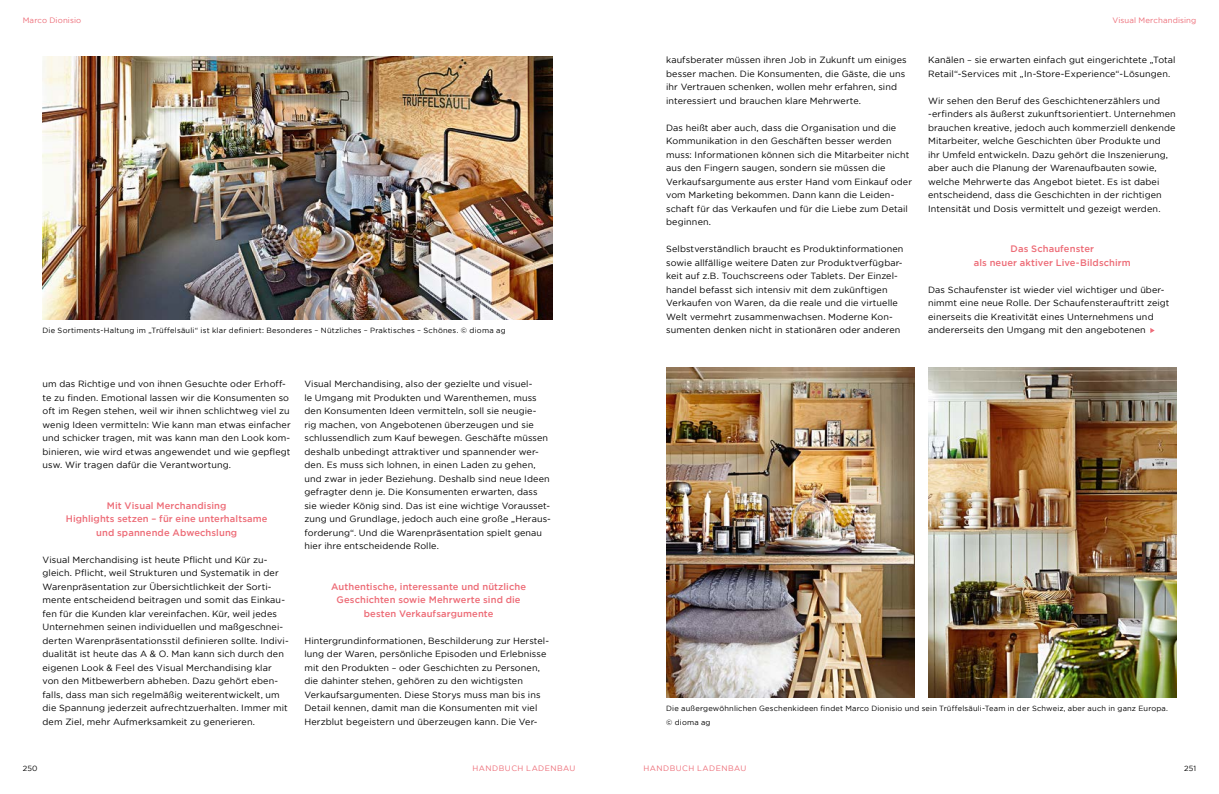
<style>
.page{position:relative;width:1219px;height:794px;background:#fff}
.page>*{position:absolute;margin:0;border:0;box-sizing:border-box;transform-origin:0 0}
.t1{font:500 9.4px/13.5px "Gotham";letter-spacing:.01em;color:#ed6c77;text-align:center}
.t2{font:9px/13.5px "Gotham";letter-spacing:.01em;color:#000}
.t3{font:7.8px "Gotham";letter-spacing:.06em;color:#ed6c77}
.t4{font:7.8px "Gotham";letter-spacing:.025em;color:#ed6c77}
.t5{font:7.5px/13.5px "Gotham";letter-spacing:.025em;color:#000}
</style>
<div class="page">
<img style="left:43px;top:57px;width:509px;height:262px">
<img style="left:928px;top:367px;width:248px;height:330px">
<img style="left:666px;top:367px;width:248px;height:330px">
<svg style="left:1150px;top:328px;width:5px;height:5px"></svg>
<p class="t4" style="left:23px;top:17px;width:60px">Marco Dionisio</p>
<p class="t4" style="left:1112px;top:17px;width:86px">Visual Merchandising</p>
<p class="t2" style="left:666px;top:54px;width:242px">kaufsberater müssen ihren Job in Zukunft um einiges besser machen. Die Konsumenten, die Gäste, die uns ihr Vertrauen schenken, wollen mehr erfahren, sind interessiert und brauchen klare Mehrwerte.</p>
<p class="t2" style="left:666px;top:121px;width:247px">Das heißt aber auch, dass die Organisation und die Kommunikation in den Geschäften besser werden muss: Informationen können sich die Mitarbeiter nicht aus den Fingern saugen, sondern sie müssen die Verkaufsargumente aus erster Hand vom Einkauf oder vom Marketing bekommen. Dann kann die Leiden&shy;schaft für das Verkaufen und für die Liebe zum Detail beginnen.</p>
<p class="t2" style="left:666px;top:243px;width:239px">Selbstverständlich braucht es Produktinformationen sowie allfällige weitere Daten zur Produktverfügbar&shy;keit auf z.B. Touchscreens oder Tablets. Der Einzel&shy;handel befasst sich intensiv mit dem zukünftigen Verkaufen von Waren, da die reale und die virtuelle Welt vermehrt zusammenwachsen. Moderne Kon&shy;sumenten denken nicht in stationären oder anderen</p>
<p class="t2" style="left:928px;top:54px;width:249px">Kanälen – sie erwarten einfach gut eingerichtete „Total<br>Retail“-Services mit „In-Store-Experience“-Lösungen.</p>
<p class="t2" style="left:928px;top:94px;width:249px">Wir sehen den Beruf des Geschichtenerzählers und -erfinders als äußerst zukunftsorientiert. Unternehmen brauchen kreative, jedoch auch kommerziell denkende Mitarbeiter, welche Geschichten über Produkte und<br>ihr Umfeld entwickeln. Dazu gehört die Inszenierung, aber auch die Planung der Warenaufbauten sowie, welche Mehrwerte das Angebot bietet. Es ist dabei entscheidend, dass die Geschichten in der richtigen Intensität und Dosis vermittelt und gezeigt werden.</p>
<p class="t1" style="left:974px;top:243px;width:159px">Das Schaufenster<br>als neuer aktiver Live-Bildschirm</p>
<p class="t2" style="left:928px;top:283px;width:243px">Das Schaufenster ist wieder viel wichtiger und über&shy;nimmt eine neue Rolle. Der Schaufensterauftritt zeigt einerseits die Kreativität eines Unternehmens und</p>
<p class="t5" style="left:43px;top:324px;width:465px">Die Sortiments-Haltung im „Trüffelsäuli“ ist klar definiert: Besonderes – Nützliches – Praktisches – Schönes. © dioma ag</p>
<p class="t2" style="left:928px;top:324px;width:219px">andererseits den Umgang mit den angebotenen</p>
<p class="t2" style="left:43px;top:378px;width:250px">um das Richtige und von ihnen Gesuchte oder Erhoff&shy;te zu finden. Emotional lassen wir die Konsumenten so oft im Regen stehen, weil wir ihnen schlichtweg viel zu wenig Ideen vermitteln: Wie kann man etwas einfacher und schicker tragen, mit was kann man den Look kom&shy;binieren, wie wird etwas angewendet und wie gepflegt usw. Wir tragen dafür die Verantwortung.</p>
<p class="t1" style="left:66px;top:499px;width:203px">Mit Visual Merchandising<br>Highlights setzen – für eine unterhaltsame und spannende Abwechslung</p>
<p class="t2" style="left:43px;top:553px;width:248px">Visual Merchandising ist heute Pflicht und Kür zu&shy;gleich. Pflicht, weil Strukturen und Systematik in der Warenpräsentation zur Übersichtlichkeit der Sorti&shy;mente entscheidend beitragen und somit das Einkau&shy;fen für die Kunden klar vereinfachen. Kür, weil jedes Unternehmen seinen individuellen und maßgeschnei&shy;derten Warenpräsentationsstil definieren sollte. Indivi&shy;dualität ist heute das A &amp; O. Man kann sich durch den eigenen Look &amp; Feel des Visual Merchandising klar von den Mitbewerbern abheben. Dazu gehört eben&shy;falls, dass man sich regelmäßig weiterentwickelt, um die Spannung jederzeit aufrechtzuerhalten. Immer mit dem Ziel, mehr Aufmerksamkeit zu generieren.</p>
<p class="t2" style="left:304px;top:378px;width:248px">Visual Merchandising, also der gezielte und visuel-<br>le Umgang mit Produkten und Warenthemen, muss den Konsumenten Ideen vermitteln, soll sie neugie&shy;rig machen, von Angebotenen überzeugen und sie schlussendlich zum Kauf bewegen. Geschäfte müssen deshalb unbedingt attraktiver und spannender wer&shy;den. Es muss sich lohnen, in einen Laden zu gehen, und zwar in jeder Beziehung. Deshalb sind neue Ideen gefragter denn je. Die Konsumenten erwarten, dass sie wieder König sind. Das ist eine wichtige Vorausset&shy;zung und Grundlage, jedoch auch eine große „Heraus&shy;forderung“. Und die Warenpräsentation spielt genau hier ihre entscheidende Rolle.</p>
<p class="t1" style="left:331px;top:580px;width:196px">Authentische, interessante und nützliche<br>Geschichten sowie Mehrwerte sind die besten Verkaufsargumente</p>
<p class="t2" style="left:304px;top:634px;width:246px">Hintergrundinformationen, Beschilderung zur Herstel&shy;lung der Waren, persönliche Episoden und Erlebnisse mit den Produkten – oder Geschichten zu Personen, die dahinter stehen, gehören zu den wichtigsten Verkaufsargumenten. Diese Storys muss man bis ins Detail kennen, damit man die Konsumenten mit viel Herzblut begeistern und überzeugen kann. Die Ver-</p>
<p class="t5" style="left:666px;top:702px;width:503px">Die außergewöhnlichen Geschenkideen findet Marco Dionisio und sein Trüffelsäuli-Team in der Schweiz, aber auch in ganz Europa. © dioma ag</p>
<p class="t5" style="left:23px;top:762px;width:16px">250</p>
<p class="t3" style="left:473px;top:765px;width:104px">HANDBUCH LADENBAU</p>
<p class="t3" style="left:644px;top:765px;width:104px">HANDBUCH LADENBAU</p>
<p class="t5" style="left:1184px;top:762px;width:14px">251</p>
</div>
